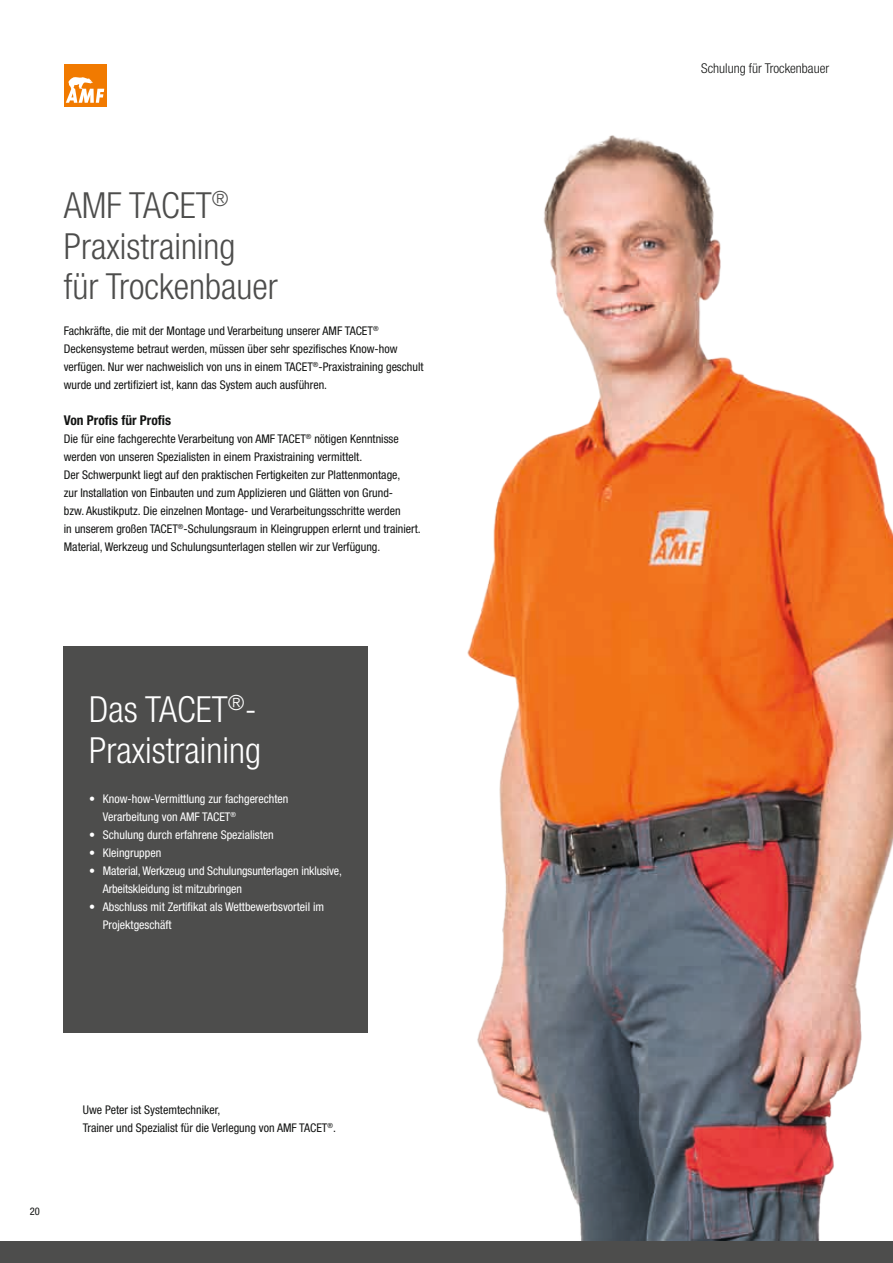
<style>
.page{position:relative;width:893px;height:1263px;background:#fff}
.page>*{position:absolute;margin:0;border:0;box-sizing:border-box;transform-origin:0 0}
.t1{font:300 condensed 36px/40.5px "Helvetica Neue LT Pro";color:#4d4d4c}
.t2{font:300 condensed 36px/40.5px "Helvetica Neue LT Pro";color:#fff}
.t3{font:300 condensed 13.5px "Helvetica Neue LT Pro";color:#131413}
.t4{font:700 condensed 13.5px "Helvetica Neue LT Pro";color:#131413}
.t5{font:condensed 12px/18px "Helvetica Neue LT Pro";color:#131413}
.t6{font:condensed 12px/18px "Helvetica Neue LT Pro";color:#fff}
.t7{font:condensed 10.5px "Helvetica Neue LT Pro";color:#131413}
</style>
<div class="page">
<div style="left:64px;top:646px;width:304px;height:387px;background:#4d4d4c"></div>
<img style="left:450px;top:135px;width:443px;height:1107px">
<div style="left:0;top:1242px;width:893px;height:21px;background:#4d4d4c"></div>
<div style="left:64px;top:64px;width:42px;height:42px;background:#f17a00"></div>
<svg style="left:66px;top:77px;width:38px;height:26px"></svg>
<h1 class="t1" style="left:64px;top:185px;width:215px">AMF TACET<sup>®<br></sup>Praxistraining für Trockenbauer</h1>
<p class="t5" style="left:64px;top:322px;width:361px">Fachkräfte, die mit der Montage und Verarbeitung unserer AMF TACET<sup>® </sup>Deckensysteme betraut werden, müssen über sehr spezifisches Know-how verfügen. Nur wer nachweislich von uns in einem TACET<sup>®</sup>-Praxistraining geschult wurde und zertifiziert ist, kann das System auch ausführen.</p>
<p class="t4" style="left:64px;top:412px;width:109px">Von Profis für Profis</p>
<p class="t5" style="left:64px;top:430px;width:359px">Die für eine fachgerechte Verarbeitung von AMF TACET<sup>®</sup> nötigen Kenntnisse werden von unseren Spezialisten in einem Praxistraining vermittelt.<br>Der Schwerpunkt liegt auf den praktischen Fertigkeiten zur Plattenmontage,<br>zur Installation von Einbauten und zum Applizieren und Glätten von Grund-<br>bzw. Akustikputz. Die einzelnen Montage- und Verarbeitungsschritte werden<br>in unserem großen TACET<sup>®</sup>-Schulungsraum in Kleingruppen erlernt und trainiert.<br>Material, Werkzeug und Schulungsunterlagen stellen wir zur Verfügung.</p>
<h1 class="t2" style="left:89px;top:689px;width:173px">Das TACET<sup>®</sup>-<br>Praxistraining</h1>
<p class="t6" style="left:103px;top:790px;width:187px;text-indent:-13px">• Know-how-Vermittlung zur fachgerechten<br>Verarbeitung von AMF TACET<sup>®</sup></p>
<p class="t6" style="left:89px;top:826px;width:186px">• Schulung durch erfahrene Spezialisten</p>
<p class="t6" style="left:89px;top:844px;width:73px">• Kleingruppen</p>
<p class="t6" style="left:103px;top:862px;width:241px;text-indent:-13px">• Material, Werkzeug und Schulungsunterlagen inklusive,<br>Arbeitskleidung ist mitzubringen</p>
<p class="t6" style="left:103px;top:898px;width:223px;text-indent:-13px">• Abschluss mit Zertifikat als Wettbewerbsvorteil im<br>Projektgeschäft</p>
<p class="t7" style="left:30px;top:1205px;width:12px">20</p>
<p class="t5" style="left:83px;top:1100px;width:255px">Uwe Peter ist Systemtechniker,<br>Trainer und Spezialist für die Verlegung von AMF TACET<sup>®</sup>.</p>
<p class="t3" style="left:701px;top:61px;width:129px">Schulung für Trockenbauer</p>
</div>
